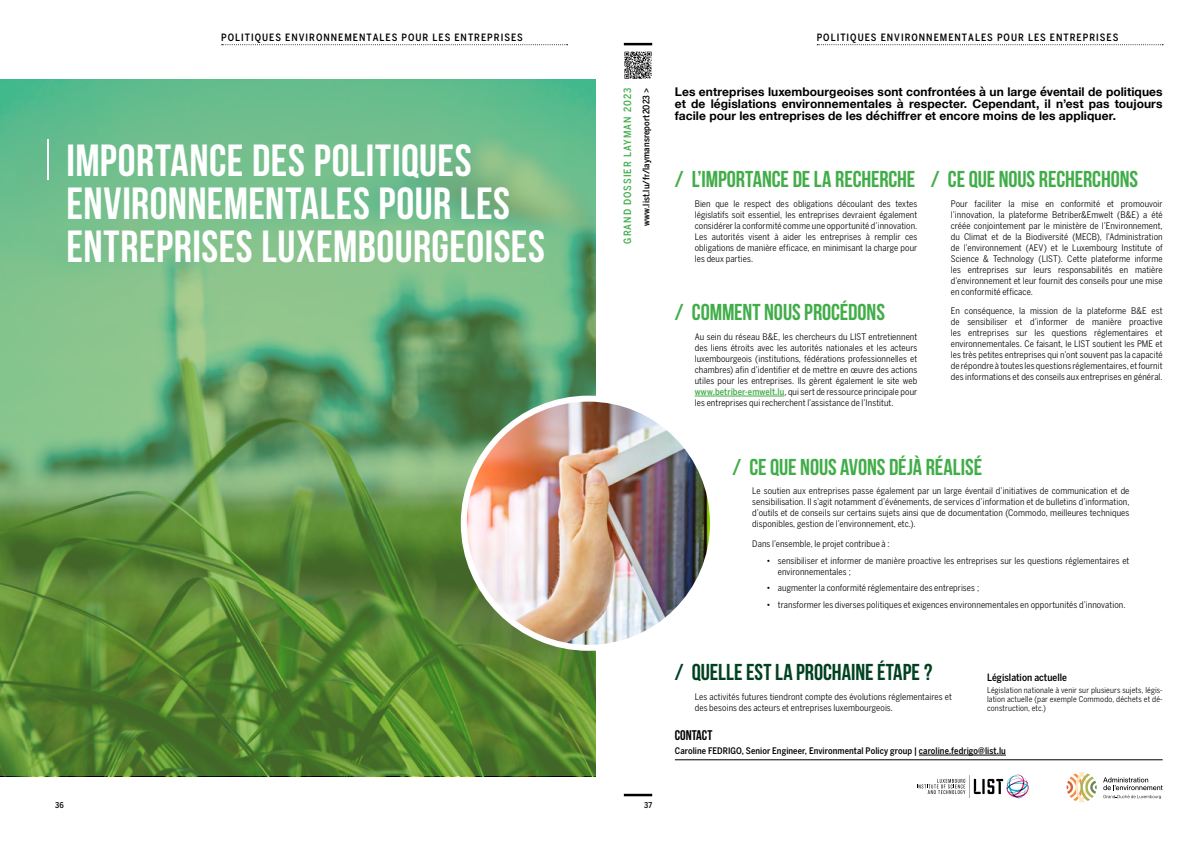
<style>
.page{position:relative;width:1191px;height:842px;background:#fff}
.page>*{position:absolute;margin:0;border:0;box-sizing:border-box;transform-origin:0 0}
.t1{font:45px/43px "Bebas Neue";letter-spacing:.01em;color:#fff}
.t2{font:700 23px "Bebas Neue";letter-spacing:-.005em;color:#41ad49}
.t3{font:700 23px "Bebas Neue";color:#004120}
.t4{font:700 14px "Bebas Neue";color:#000}
.t5{font:700 12px/12px "Helvetica Neue";letter-spacing:.005em;color:#000;text-align:justify}
.t6{font:500 condensed 10px "Benton Sans";letter-spacing:.1em;color:#000}
.t7{font:500 condensed 10px "Benton Sans";letter-spacing:.1em;color:#41ad49}
.t8{font:500 condensed 10px "Benton Sans";color:#000}
.t9{font:condensed 9px/11px "Benton Sans";letter-spacing:.01em;color:#000;text-align:justify}
.t10{font:500 condensed 9px "Benton Sans";letter-spacing:.01em;color:#000}
.t11{font:condensed 8px/8.8px "Benton Sans";letter-spacing:.015em;color:#000;text-align:justify}
.t12{font:500 condensed 8px "Benton Sans";color:#000}
.s1{font-weight:300;font-size:56px}
.s2{font-weight:500;color:#41ad49}
</style>
<div class="page">
<svg style="left:624px;top:52px;width:28px;height:27px"></svg>
<svg style="left:222px;top:44px;width:345px;height:1px"></svg>
<svg style="left:817px;top:44px;width:346px;height:1px"></svg>
<hr style="left:624px;top:43px;width:28px;height:2px;background:#000">
<hr style="left:624px;top:794px;width:28px;height:2px;background:#000">
<hr style="left:694px;top:396px;width:90px;height:1px;background:#41ad49">
<svg style="left:0;top:79px;width:595px;height:697px;background:#68a363"></svg>
<hr style="left:675px;top:759px;width:487px;height:1px;background:#000">
<hr style="left:919px;top:755px;width:87px;height:1px;background:#000">
<img style="left:464px;top:399px;width:249px;height:249px;border-radius:125px">
<div style="left:461px;top:396px;width:255px;height:255px;border:6px solid #fff;border-radius:50%"></div>
<svg style="left:917px;top:775px;width:111px;height:23px"></svg>
<svg style="left:1103px;top:777px;width:59px;height:22px"></svg>
<svg style="left:1066px;top:772px;width:30px;height:31px"></svg>
<p class="t6" style="left:221px;top:32px;width:303px">POLITIQUES ENVIRONNEMENTALES POUR LES ENTREPRISES</p>
<h1 class="t1" style="left:67px;top:138px;width:480px;text-indent:-23px"><span class="s1">|</span> IMPORTANCE DES POLITIQUES<br>ENVIRONNEMENTALES POUR LES<br>ENTREPRISES LUXEMBOURGEOISES</h1>
<p class="t7" style="left:622px;top:244px;width:157px;rotate:-90deg">GRAND DOSSIER LAYMAN 2023</p>
<p class="t10" style="left:641px;top:226px;width:140px;rotate:-90deg">www.list.lu/fr/laymansreport2023 &gt;</p>
<p class="t12" style="left:55px;top:800px;width:10px">36</p>
<p class="t12" style="left:644px;top:800px;width:9px">37</p>
<p class="t6" style="left:816px;top:32px;width:303px">POLITIQUES ENVIRONNEMENTALES POUR LES ENTREPRISES</p>
<p class="t5" style="left:675px;top:86px;width:489px">Les entreprises luxembourgeoises sont confrontées à un large éventail de politiques et de législations environnementales à respecter. Cependant, il n’est pas toujours facile pour les entreprises de les déchiffrer et encore moins de les appliquer.</p>
<h2 class="t2" style="left:675px;top:167px;width:242px">/ L’IMPORTANCE DE LA RECHERCHE</h2>
<p class="t9" style="left:694px;top:198px;width:224px">Bien que le respect des obligations découlant des textes législatifs soit essentiel, les entreprises devraient également considérer la conformité comme une opportunité d’innovation.<br>Les autorités visent à aider les entreprises à remplir ces obligations de manière efficace, en minimisant la charge pour les deux parties.</p>
<h2 class="t2" style="left:675px;top:300px;width:212px">/ COMMENT NOUS PROCÉDONS</h2>
<p class="t9" style="left:694px;top:331px;width:224px">Au sein du réseau B&amp;E, les chercheurs du LIST entretiennent des liens étroits avec les autorités nationales et les acteurs luxembourgeois (institutions, fédérations professionnelles et chambres) afin d’identifier et de mettre en œuvre des actions utiles pour les entreprises. Ils gèrent également le site web <span class="s2">www.betriber-emwelt.lu</span>, qui sert de ressource principale pour les entreprises qui recherchent l’assistance de l’Institut.</p>
<h2 class="t2" style="left:931px;top:167px;width:208px">/ CE QUE NOUS RECHERCHONS</h2>
<p class="t9" style="left:950px;top:198px;width:213px">Pour faciliter la mise en conformité et promouvoir l’innovation, la plateforme Betriber&amp;Emwelt (B&amp;E) a été créée conjointement par le ministère de l’Environnement, du Climat et de la Biodiversité (MECB), l’Administration de l’environnement (AEV) et le Luxembourg Institute of Science &amp; Technology (LIST). Cette plateforme informe les entreprises sur leurs responsabilités en matière d’environnement et leur fournit des conseils pour une mise en conformité efficace.</p>
<p class="t9" style="left:950px;top:305px;width:213px">En conséquence, la mission de la plateforme B&amp;E est de sensibiliser et d’informer de manière proactive les entreprises sur les questions réglementaires et environnementales. Ce faisant, le LIST soutient les PME et les très petites entreprises qui n’ont souvent pas la capacité de répondre à toutes les questions réglementaires, et fournit des informations et des conseils aux entreprises en général.</p>
<h2 class="t2" style="left:732px;top:454px;width:251px">/ CE QUE NOUS AVONS DÉJÀ RÉALISÉ</h2>
<p class="t9" style="left:752px;top:485px;width:379px">Le soutien aux entreprises passe également par un large éventail d’initiatives de communication et de sensibilisation. Il s’agit notamment d’événements, de services d’information et de bulletins d’information, d’outils et de conseils sur certains sujets ainsi que de documentation (Commodo, meilleures techniques disponibles, gestion de l’environnement, etc.).</p>
<p class="t9" style="left:752px;top:538px;width:139px">Dans l’ensemble, le projet contribue à :</p>
<p class="t9" style="left:778px;top:555px;width:353px;text-indent:-11px">• sensibiliser et informer de manière proactive les entreprises sur les questions réglementaires et environnementales ;</p>
<p class="t9" style="left:766px;top:582px;width:214px">• augmenter la conformité réglementaire des entreprises ;</p>
<p class="t9" style="left:766px;top:599px;width:360px">• transformer les diverses politiques et exigences environnementales en opportunités d’innovation.</p>
<h2 class="t3" style="left:675px;top:660px;width:259px">/ QUELLE EST LA PROCHAINE ÉTAPE ?</h2>
<p class="t9" style="left:694px;top:691px;width:259px">Les activités futures tiendront compte des évolutions réglementaires et des besoins des acteurs et entreprises luxembourgeois.</p>
<p class="t8" style="left:987px;top:672px;width:81px">Législation actuelle</p>
<p class="t11" style="left:987px;top:686px;width:177px">Législation nationale à venir sur plusieurs sujets, légis&shy;lation actuelle (par exemple Commodo, déchets et dé&shy;construction, etc.)</p>
<h3 class="t4" style="left:675px;top:727px;width:39px">CONTACT</h3>
<p class="t10" style="left:675px;top:745px;width:332px">Caroline FEDRIGO, Senior Engineer, Environmental Policy group | caroline.fedrigo@list.lu</p>
</div>
